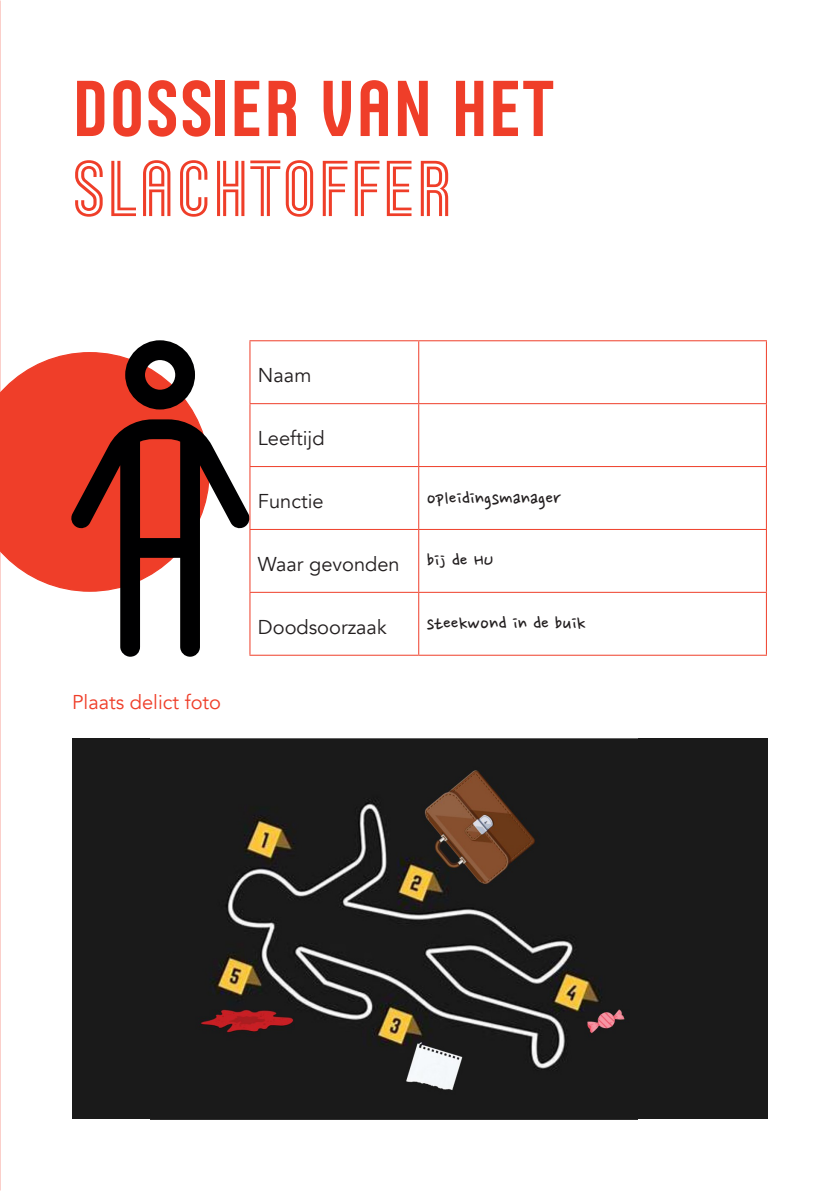
<style>
.page{position:relative;width:840px;height:1191px;background:#fff}
.page>*{position:absolute;margin:0;border:0;box-sizing:border-box;transform-origin:0 0}
.t1{font:80px "Husans";color:#ef3e29}
.t2{font:80px "Husans Inline";color:#ef3e29}
.geschreven_tekst{font:22px "Nanum Pen";color:#231f20}
.brood_zwart{font:20px "Avenir";color:#231f20}
.t3{font:20px "Avenir";color:#ef3e29}
</style>
<div class="page">
<svg style="left:0;top:352px;width:71px;height:240px;background:#f15744"></svg>
<svg style="left:71px;top:340px;width:178px;height:316px"></svg>
<hr style="left:249px;top:340px;width:169px;height:1px;background:#ef3e29">
<hr style="left:249px;top:341px;width:1px;height:62px;background:#ef3e29">
<hr style="left:418px;top:340px;width:348px;height:1px;background:#ef3e29">
<hr style="left:418px;top:341px;width:1px;height:62px;background:#ef3e29">
<hr style="left:765px;top:341px;width:1px;height:62px;background:#ef3e29">
<hr style="left:249px;top:403px;width:169px;height:1px;background:#ef3e29">
<hr style="left:249px;top:404px;width:1px;height:62px;background:#ef3e29">
<hr style="left:418px;top:403px;width:348px;height:1px;background:#ef3e29">
<hr style="left:418px;top:404px;width:1px;height:62px;background:#ef3e29">
<hr style="left:765px;top:404px;width:1px;height:62px;background:#ef3e29">
<hr style="left:249px;top:466px;width:169px;height:1px;background:#ef3e29">
<hr style="left:249px;top:467px;width:1px;height:62px;background:#ef3e29">
<hr style="left:418px;top:466px;width:348px;height:1px;background:#ef3e29">
<hr style="left:418px;top:467px;width:1px;height:62px;background:#ef3e29">
<hr style="left:765px;top:467px;width:1px;height:62px;background:#ef3e29">
<hr style="left:249px;top:529px;width:169px;height:1px;background:#ef3e29">
<hr style="left:249px;top:530px;width:1px;height:62px;background:#ef3e29">
<hr style="left:418px;top:529px;width:348px;height:1px;background:#ef3e29">
<hr style="left:418px;top:530px;width:1px;height:62px;background:#ef3e29">
<hr style="left:765px;top:530px;width:1px;height:62px;background:#ef3e29">
<hr style="left:249px;top:592px;width:169px;height:1px;background:#ef3e29">
<hr style="left:249px;top:593px;width:1px;height:61px;background:#ef3e29">
<hr style="left:418px;top:592px;width:348px;height:1px;background:#ef3e29">
<hr style="left:418px;top:593px;width:1px;height:61px;background:#ef3e29">
<hr style="left:765px;top:593px;width:1px;height:61px;background:#ef3e29">
<hr style="left:249px;top:654px;width:169px;height:1px;background:#ef3e29">
<hr style="left:418px;top:654px;width:348px;height:1px;background:#ef3e29">
<div style="left:72px;top:738px;width:695px;height:381px;background:#1a1a1a"></div>
<img style="left:150px;top:738px;width:486px;height:352px">
<h1 class="t1" style="left:72px;top:63px;width:483px">DOSSIER VAN HET</h1>
<h1 class="t2" style="left:72px;top:143px;width:382px">SLACHTOFFER</h1>
<p class="brood_zwart" style="left:258px;top:363px;width:55px">Naam</p>
<p class="brood_zwart" style="left:258px;top:426px;width:68px">Leeftijd</p>
<p class="brood_zwart" style="left:258px;top:489px;width:67px">Functie</p>
<p class="geschreven_tekst" style="left:426px;top:488px;width:136px">opleidingsmanager</p>
<p class="brood_zwart" style="left:258px;top:552px;width:143px">Waar gevonden</p>
<p class="geschreven_tekst" style="left:426px;top:551px;width:68px">bij de HU</p>
<p class="t3" style="left:72px;top:690px;width:150px">Plaats delict foto</p>
<p class="brood_zwart" style="left:258px;top:615px;width:130px">Doodsoorzaak</p>
<p class="geschreven_tekst" style="left:426px;top:613px;width:160px">steekwond in de buik</p>
</div>
